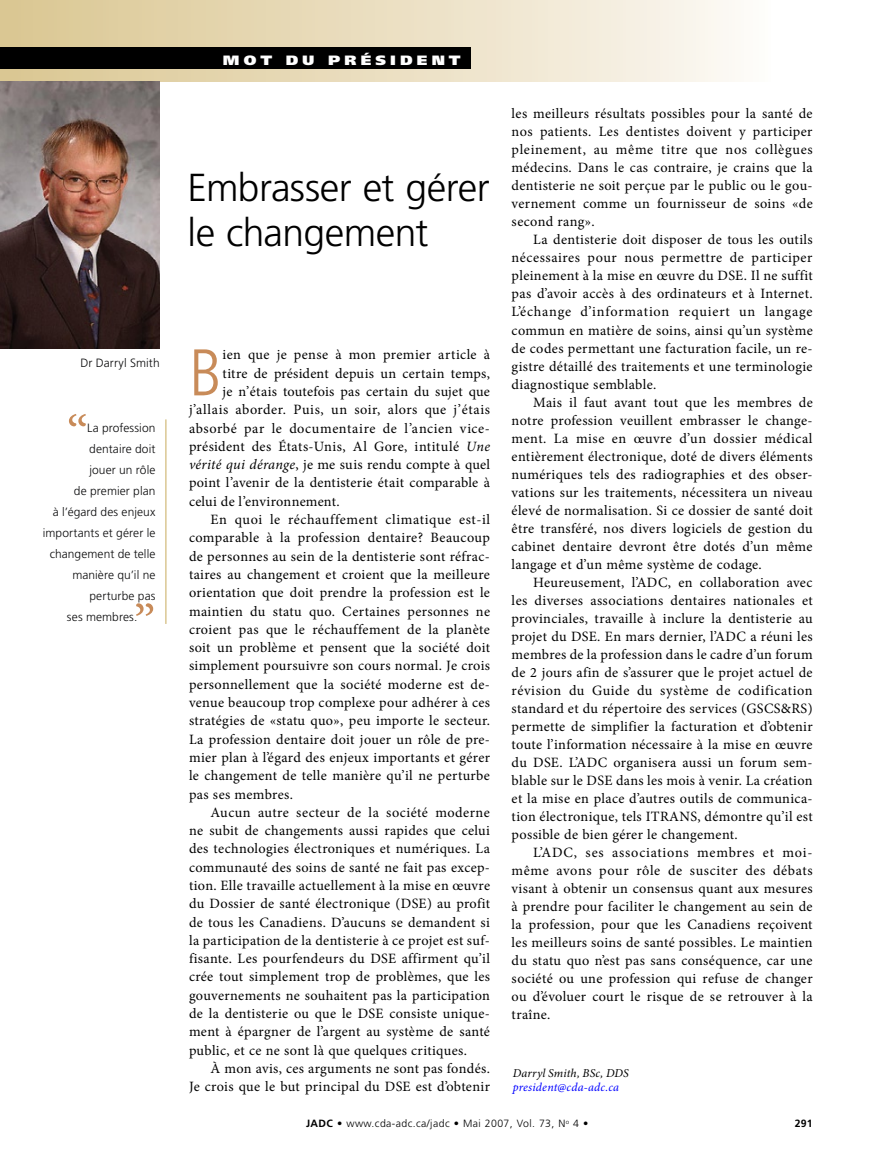
<style>
.page{position:relative;width:891px;height:1175px;background:#fff}
.page>*{position:absolute;margin:0;border:0;box-sizing:border-box;transform-origin:0 0}
.t1{font:300 condensed 65.85px "Frutiger LT Std";color:#c88b59}
.t2{font:54px "Minion Pro";color:#c88b59}
.t3{font:300 39px/45px "Frutiger LT Std";letter-spacing:-.015em;color:#000}
.t4{font:14.25px/18px "Minion Pro";letter-spacing:.025em;color:#000;text-align:justify}
.t5{font:14.25px "Minion Pro";letter-spacing:.045em;color:#000}
.t6{font:900 13.5px "Frutiger LT Std";letter-spacing:.265em;color:#fff;scale:1.15 1}
.t7{font:300 12px "Frutiger LT Std";letter-spacing:.01em;color:#0c0c0d}
.t8{font:italic 12px "Minion Pro";letter-spacing:.02em;color:#00f}
.t9{font:italic 12px "Minion Pro";letter-spacing:.01em;color:#000}
.t10{font:300 10.5px "Frutiger LT Std";letter-spacing:.04em;color:#000}
.t11{font:700 10.5px "Frutiger LT Std";color:#000}
.s1{font-style:italic}
.s2{font-weight:700}
</style>
<div class="page">
<div style="left:0;top:0;width:770px;height:81px;background:linear-gradient(to right,#dac590,#fcfaf6)"></div>
<div style="left:1px;top:48px;width:470px;height:21px;background:#000"></div>
<img style="left:0;top:81px;width:160px;height:267px">
<hr style="left:165px;top:419px;width:2px;height:205px;background:#dac793">
<p class="t6" style="left:223px;top:52px;width:208px">MOT DU PRÉSIDENT</p>
<h3 class="t3" style="left:188px;top:165px;width:304px">Embrasser et gérer le changement</h3>
<p class="t7" style="left:81px;top:356px;width:81px">Dr Darryl Smith</p>
<h1 class="t1" style="left:189px;top:335px;width:34px">B</h1>
<p class="t4" style="left:223px;top:346px;width:269px">ien que je pense à mon premier article à</p>
<p class="t4" style="left:223px;top:364px;width:269px">titre de président depuis un certain temps,</p>
<p class="t4" style="left:223px;top:382px;width:269px">je n’étais toutefois pas certain du sujet que</p>
<p class="t4" style="left:189px;top:401px;width:303px">j’allais aborder. Puis, un soir, alors que j’étais</p>
<p class="t4" style="left:189px;top:419px;width:303px">absorbé par le documentaire de l’ancien vice-</p>
<p class="t4" style="left:189px;top:437px;width:303px">président des États-Unis, Al Gore, intitulé <span class="s1">Une</span></p>
<p class="t4" style="left:189px;top:455px;width:303px"><span class="s1">vérité qui dérange</span>, je me suis rendu compte à quel</p>
<p class="t4" style="left:189px;top:474px;width:302px">point l’avenir de la dentisterie était comparable à</p>
<p class="t4" style="left:189px;top:492px;width:152px">celui de l’environnement.</p>
<p class="t5" style="left:211px;top:510px;width:281px">En quoi le réchauffement climatique est-il</p>
<p class="t4" style="left:189px;top:529px;width:302px">comparable à la profession dentaire? Beaucoup</p>
<p class="t4" style="left:189px;top:547px;width:303px">de personnes au sein de la dentisterie sont réfrac-</p>
<p class="t4" style="left:189px;top:565px;width:303px">taires au changement et croient que la meilleure</p>
<p class="t4" style="left:189px;top:583px;width:303px">orientation que doit prendre la profession est le</p>
<p class="t4" style="left:189px;top:602px;width:303px">maintien du statu quo. Certaines personnes ne</p>
<p class="t4" style="left:189px;top:620px;width:302px">croient pas que le réchauffement de la planète</p>
<p class="t4" style="left:189px;top:638px;width:303px">soit un problème et pensent que la société doit</p>
<p class="t4" style="left:189px;top:657px;width:303px">simplement poursuivre son cours normal. Je crois</p>
<p class="t4" style="left:189px;top:675px;width:303px">personnellement que la société moderne est de-</p>
<p class="t4" style="left:189px;top:693px;width:303px">venue beaucoup trop complexe pour adhérer à ces</p>
<p class="t4" style="left:189px;top:712px;width:303px">stratégies de «statu quo», peu importe le secteur.</p>
<p class="t4" style="left:189px;top:730px;width:303px">La profession dentaire doit jouer un rôle de pre-</p>
<p class="t4" style="left:189px;top:748px;width:303px">mier plan à l’égard des enjeux importants et gérer</p>
<p class="t4" style="left:189px;top:766px;width:303px">le changement de telle manière qu’il ne perturbe</p>
<p class="t4" style="left:189px;top:785px;width:105px">pas ses membres.</p>
<p class="t4" style="left:211px;top:803px;width:281px">Aucun autre secteur de la société moderne</p>
<p class="t4" style="left:189px;top:821px;width:303px">ne subit de changements aussi rapides que celui</p>
<p class="t4" style="left:189px;top:840px;width:303px">des technologies électroniques et numériques. La</p>
<p class="t4" style="left:189px;top:858px;width:303px">communauté des soins de santé ne fait pas excep-</p>
<p class="t4" style="left:189px;top:876px;width:303px">tion. Elle travaille actuellement à la mise en œuvre</p>
<p class="t4" style="left:189px;top:894px;width:303px">du Dossier de santé électronique (DSE) au profit</p>
<p class="t4" style="left:189px;top:913px;width:303px">de tous les Canadiens. D’aucuns se demandent si</p>
<p class="t4" style="left:189px;top:931px;width:303px">la participation de la dentisterie à ce projet est suf-</p>
<p class="t4" style="left:189px;top:949px;width:303px">fisante. Les pourfendeurs du DSE affirment qu’il</p>
<p class="t4" style="left:189px;top:968px;width:303px">crée tout simplement trop de problèmes, que les</p>
<p class="t4" style="left:189px;top:986px;width:303px">gouvernements ne souhaitent pas la participation</p>
<p class="t4" style="left:189px;top:1004px;width:303px">de la dentisterie ou que le DSE consiste unique-</p>
<p class="t4" style="left:189px;top:1022px;width:303px">ment à épargner de l’argent au système de santé</p>
<p class="t4" style="left:189px;top:1041px;width:279px">public, et ce ne sont là que quelques critiques.</p>
<p class="t4" style="left:211px;top:1059px;width:281px">À mon avis, ces arguments ne sont pas fondés.</p>
<p class="t4" style="left:189px;top:1077px;width:303px">Je crois que le but principal du DSE est d’obtenir</p>
<h2 class="t2" style="left:67px;top:399px;width:23px">“</h2>
<p class="t7" style="left:87px;top:420px;width:70px">La profession</p>
<p class="t7" style="left:89px;top:441px;width:68px">dentaire doit</p>
<p class="t7" style="left:89px;top:462px;width:68px">jouer un rôle</p>
<p class="t7" style="left:74px;top:483px;width:83px">de premier plan</p>
<p class="t7" style="left:53px;top:504px;width:104px">à l’égard des enjeux</p>
<p class="t7" style="left:43px;top:525px;width:114px">importants et gérer le</p>
<p class="t7" style="left:50px;top:546px;width:107px">changement de telle</p>
<p class="t7" style="left:72px;top:567px;width:85px">manière qu’il ne</p>
<p class="t7" style="left:89px;top:588px;width:68px">perturbe pas</p>
<p class="t7" style="left:67px;top:609px;width:72px">ses membres.</p>
<h2 class="t2" style="left:134px;top:588px;width:23px">”</h2>
<p class="t4" style="left:512px;top:105px;width:303px">les meilleurs résultats possibles pour la santé de nos patients. Les dentistes doivent y participer pleinement, au même titre que nos collègues médecins. Dans le cas contraire, je crains que la dentisterie ne soit perçue par le public ou le gou&shy;vernement comme un fournisseur de soins «de second rang».</p>
<p class="t4" style="left:512px;top:231px;width:303px;text-indent:22px">La dentisterie doit disposer de tous les outils nécessaires pour nous permettre de participer pleinement à la mise en œuvre du DSE. Il ne suffit pas d’avoir accès à des ordinateurs et à Internet.<br>L’échange d’information requiert un langage commun en matière de soins, ainsi qu’un système de codes permettant une facturation facile, un re&shy;gistre détaillé des traitements et une terminologie diagnostique semblable.</p>
<p class="t4" style="left:512px;top:393px;width:303px;text-indent:22px">Mais il faut avant tout que les membres de notre profession veuillent embrasser le change&shy;ment. La mise en œuvre d’un dossier médical entièrement électronique, doté de divers éléments numériques tels des radiographies et des obser&shy;vations sur les traitements, nécessitera un niveau élevé de normalisation. Si ce dossier de santé doit être transféré, nos divers logiciels de gestion du cabinet dentaire devront être dotés d’un même langage et d’un même système de codage.</p>
<p class="t4" style="left:512px;top:573px;width:303px;text-indent:22px">Heureusement, l’ADC, en collaboration avec les diverses associations dentaires nationales et provinciales, travaille à inclure la dentisterie au projet du DSE. En mars dernier, l’ADC a réuni les membres de la profession dans le cadre d’un forum de 2 jours afin de s’assurer que le projet actuel de révision du Guide du système de codification standard et du répertoire des services (GSCS&amp;RS) permette de simplifier la facturation et d’obtenir toute l’information nécessaire à la mise en œuvre du DSE. L’ADC organisera aussi un forum sem&shy;blable sur le DSE dans les mois à venir. La création et la mise en place d’autres outils de communica&shy;tion électronique, tels ITRANS, démontre qu’il est possible de bien gérer le changement.</p>
<p class="t4" style="left:512px;top:843px;width:303px;text-indent:22px">L’ADC, ses associations membres et moi&shy;même avons pour rôle de susciter des débats visant à obtenir un consensus quant aux mesures à prendre pour faciliter le changement au sein de la profession, pour que les Canadiens reçoivent les meilleurs soins de santé possibles. Le maintien du statu quo n’est pas sans conséquence, car une société ou une profession qui refuse de changer ou d’évoluer court le risque de se retrouver à la traîne.</p>
<p class="t9" style="left:513px;top:1065px;width:118px">Darryl Smith, BSc, DDS</p>
<p class="t8" style="left:513px;top:1078px;width:108px">president@cda-adc.ca</p>
<p class="t10" style="left:306px;top:1117px;width:284px"><span class="s2">JADC •</span> www.cda-adc.ca/jadc • Mai 2007, Vol. 73, N<sup>o</sup> 4 •</p>
<p class="t11" style="left:795px;top:1117px;width:19px">291</p>
</div>
